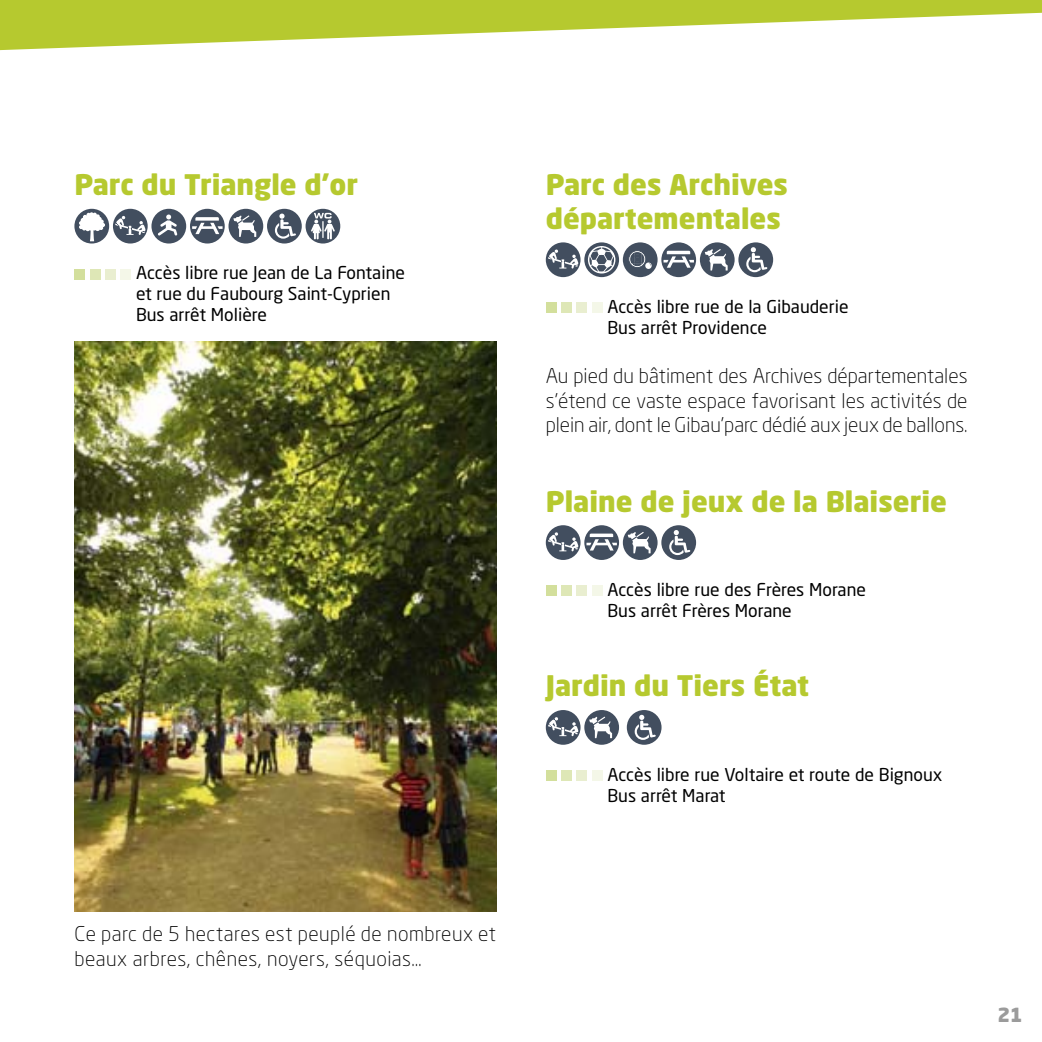
<style>
.page{position:relative;width:1042px;height:1042px;background:#fff}
.page>*{position:absolute;margin:0;border:0;box-sizing:border-box;transform-origin:0 0}
.t1{font:900 28px/33.6px "Neo Sans Std";color:#b6c92f}
.t2{font:300 20.12px/24.5px "Neo Sans Std";letter-spacing:.005em;color:#000;text-align:justify}
.t3{font:300 20.12px/24.5px "Neo Sans Std";letter-spacing:.025em;color:#000}
.t4{font:900 19.25px "Neo Sans Std";color:#9b9b9b}
.t5{font:17.5px/21px "Neo Sans Std";color:#000}
</style>
<div class="page">
<div style="left:546px;top:242px;width:34px;height:35px;background:#424e5f;border-radius:50%"></div>
<svg style="left:548px;top:249px;width:30px;height:20px"></svg>
<svg style="left:584px;top:242px;width:35px;height:35px"></svg>
<svg style="left:588px;top:246px;width:27px;height:27px"></svg>
<div style="left:623px;top:242px;width:34px;height:35px;background:#424e5f;border-radius:50%"></div>
<svg style="left:630px;top:252px;width:22px;height:17px"></svg>
<div style="left:628px;top:250px;width:18px;height:18px;border:1px solid #424e5f;border-radius:50%"></div>
<svg style="left:661px;top:242px;width:35px;height:35px"></svg>
<svg style="left:663px;top:251px;width:31px;height:17px"></svg>
<div style="left:700px;top:242px;width:34px;height:35px;background:#424e5f;border-radius:50%"></div>
<svg style="left:705px;top:249px;width:22px;height:21px"></svg>
<div style="left:738px;top:242px;width:35px;height:35px;background:#424e5f;border-radius:50%"></div>
<svg style="left:746px;top:247px;width:21px;height:25px"></svg>
<div style="left:546px;top:303px;width:10px;height:10px;background:#d3df9c"></div>
<div style="left:561px;top:303px;width:11px;height:10px;background:#dee7b6"></div>
<div style="left:577px;top:303px;width:10px;height:10px;background:#e9eed0"></div>
<div style="left:592px;top:303px;width:10px;height:10px;background:#f4f7e8"></div>
<div style="left:546px;top:525px;width:34px;height:35px;background:#424e5f;border-radius:50%"></div>
<svg style="left:548px;top:532px;width:30px;height:19px"></svg>
<div style="left:584px;top:525px;width:35px;height:35px;background:#424e5f;border-radius:50%"></div>
<svg style="left:586px;top:533px;width:31px;height:17px"></svg>
<div style="left:623px;top:525px;width:34px;height:35px;background:#424e5f;border-radius:50%"></div>
<svg style="left:628px;top:532px;width:22px;height:21px"></svg>
<div style="left:661px;top:525px;width:35px;height:35px;background:#424e5f;border-radius:50%"></div>
<svg style="left:669px;top:530px;width:21px;height:25px"></svg>
<div style="left:546px;top:585px;width:10px;height:11px;background:#d3df9c"></div>
<div style="left:561px;top:585px;width:11px;height:11px;background:#dee7b6"></div>
<div style="left:577px;top:585px;width:10px;height:11px;background:#e9eed0"></div>
<div style="left:592px;top:585px;width:10px;height:11px;background:#f4f7e8"></div>
<div style="left:546px;top:710px;width:34px;height:35px;background:#424e5f;border-radius:50%"></div>
<svg style="left:548px;top:717px;width:30px;height:19px"></svg>
<div style="left:584px;top:710px;width:35px;height:35px;background:#424e5f;border-radius:50%"></div>
<svg style="left:589px;top:716px;width:23px;height:22px"></svg>
<div style="left:627px;top:710px;width:34px;height:35px;background:#424e5f;border-radius:50%"></div>
<svg style="left:635px;top:715px;width:21px;height:25px"></svg>
<div style="left:546px;top:770px;width:10px;height:10px;background:#d3df9c"></div>
<div style="left:561px;top:770px;width:11px;height:10px;background:#dee7b6"></div>
<div style="left:577px;top:770px;width:10px;height:10px;background:#e9eed0"></div>
<div style="left:592px;top:770px;width:10px;height:10px;background:#f4f7e8"></div>
<div style="left:74px;top:209px;width:35px;height:34px;background:#424e5f;border-radius:50%"></div>
<svg style="left:79px;top:212px;width:26px;height:29px"></svg>
<div style="left:113px;top:209px;width:35px;height:34px;background:#424e5f;border-radius:50%"></div>
<svg style="left:115px;top:216px;width:31px;height:19px"></svg>
<div style="left:151px;top:209px;width:35px;height:34px;background:#424e5f;border-radius:50%"></div>
<svg style="left:158px;top:214px;width:19px;height:21px"></svg>
<div style="left:190px;top:209px;width:35px;height:34px;background:#424e5f;border-radius:50%"></div>
<svg style="left:192px;top:217px;width:31px;height:17px"></svg>
<div style="left:228px;top:209px;width:35px;height:34px;background:#424e5f;border-radius:50%"></div>
<svg style="left:233px;top:215px;width:23px;height:22px"></svg>
<div style="left:267px;top:209px;width:35px;height:34px;background:#424e5f;border-radius:50%"></div>
<svg style="left:275px;top:214px;width:21px;height:25px"></svg>
<div style="left:305px;top:209px;width:35px;height:34px;background:#424e5f;border-radius:50%"></div>
<svg style="left:311px;top:213px;width:24px;height:26px"></svg>
<div style="left:74px;top:269px;width:11px;height:10px;background:#d3df9c"></div>
<div style="left:90px;top:269px;width:10px;height:10px;background:#dee7b6"></div>
<div style="left:105px;top:269px;width:11px;height:10px;background:#e9eed0"></div>
<div style="left:121px;top:269px;width:10px;height:10px;background:#f4f7e8"></div>
<img style="left:74px;top:341px;width:422px;height:571px">
<svg style="left:0;top:0;width:1042px;height:51px;fill:#b6c92f"></svg>
<h1 class="t1" style="left:74px;top:169px;width:285px">Parc du Triangle d’or</h1>
<p class="t5" style="left:136px;top:263px;width:270px">Accès libre rue Jean de La Fontaine et rue du Faubourg Saint-Cyprien<br>Bus arrêt Molière</p>
<p class="t3" style="left:74px;top:924px;width:423px">Ce parc de 5 hectares est peuplé de nombreux et beaux arbres, chênes, noyers, séquoias…</p>
<h1 class="t1" style="left:546px;top:169px;width:244px">Parc des Archives départementales</h1>
<p class="t5" style="left:607px;top:296px;width:243px">Accès libre rue de la Gibauderie<br>Bus arrêt Providence</p>
<p class="t2" style="left:546px;top:366px;width:423px">Au pied du bâtiment des Archives départementales s’étend ce vaste espace favorisant les activités de plein air, dont le Gibau’parc dédié aux jeux de ballons.</p>
<h1 class="t1" style="left:546px;top:485px;width:403px">Plaine de jeux de la Blaiserie</h1>
<p class="t5" style="left:607px;top:579px;width:260px">Accès libre rue des Frères Morane<br>Bus arrêt Frères Morane</p>
<h1 class="t1" style="left:546px;top:670px;width:265px">Jardin du Tiers État</h1>
<p class="t5" style="left:607px;top:764px;width:336px">Accès libre rue Voltaire et route de Bignoux<br>Bus arrêt Marat</p>
<p class="t4" style="left:997px;top:1004px;width:27px">21</p>
</div>
